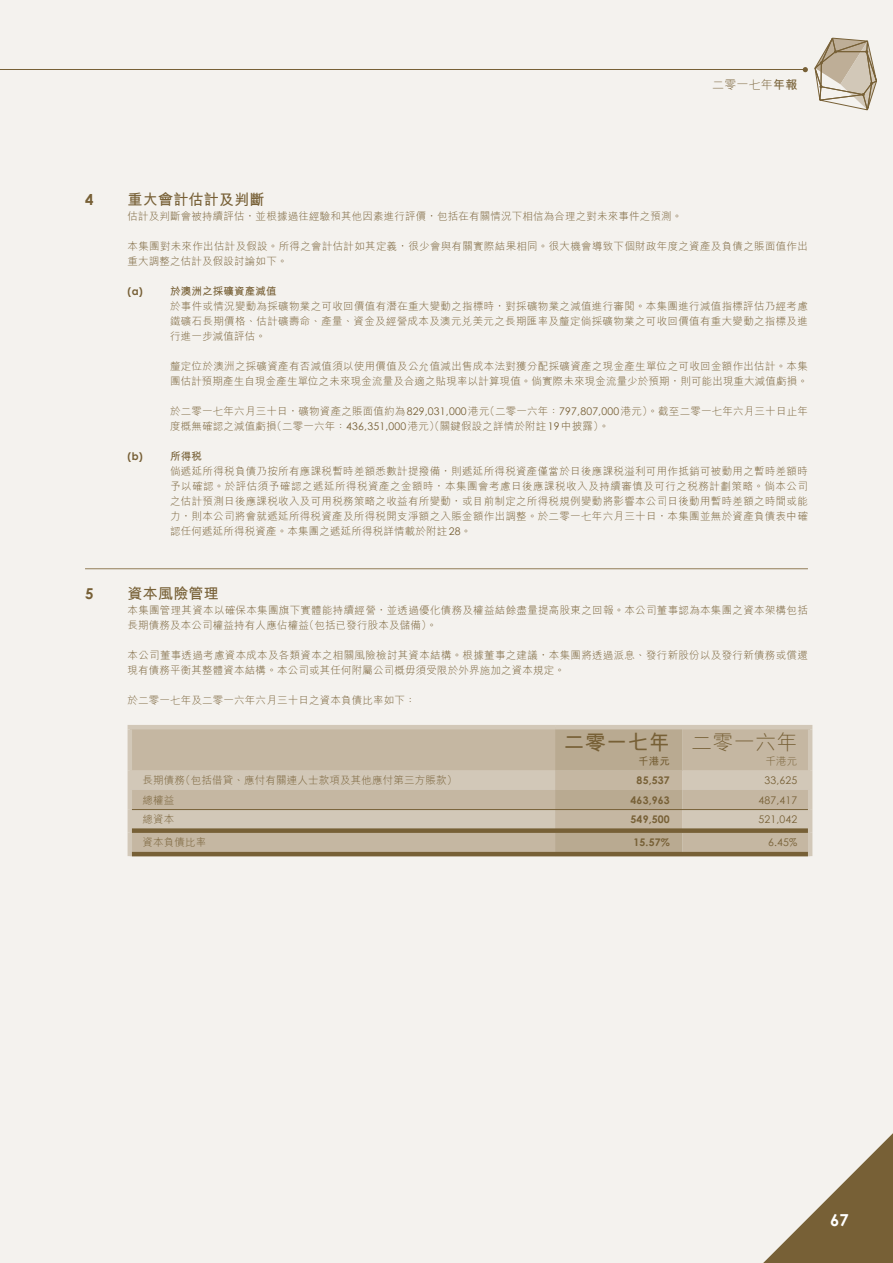
<style>
.page{position:relative;width:893px;height:1263px;background:#f4f2ee}
.page>*{position:absolute;margin:0;border:0;box-sizing:border-box;transform-origin:0 0}
.t1{font:21px "M Hei HK Bold E Ten B5 H";letter-spacing:.015em;color:#776036}
.t2{font:21px "M Hei HK Light E Ten B5 H";letter-spacing:.015em;color:#776036}
.t3{font:700 16.5px "Century Gothic";color:#fff}
.t4{font:15px "M Hei HK Bold E Ten B5 H";letter-spacing:.015em;color:#776036}
.t5{font:700 15px "Century Gothic";color:#776036}
.t6{font:12px "M Hei HK Light E Ten B5 H";letter-spacing:.015em;color:#776036}
.t7{font:10.5px/15px "M Hei HK Light E Ten B5 H";letter-spacing:.02em;color:#776036}
.t8{font:700 10.5px "Century Gothic";letter-spacing:.015em;color:#776036}
.t9{font:10.5px "Century Gothic";letter-spacing:.015em;color:#776036}
.t10{font:10.5px "M Hei HK Bold E Ten B5 H";letter-spacing:.015em;color:#776036}
.s1{font-family:"M Hei HK Bold E Ten B5 H"}
.s2{font-family:"Century Gothic"}
</style>
<div class="page">
<svg style="left:763px;top:1133px;width:130px;height:130px"></svg>
<hr style="left:0;top:69px;width:805px;height:1px;background:#776036">
<svg style="left:803px;top:67px;width:5px;height:5px"></svg>
<svg style="left:814px;top:37px;width:63px;height:74px"></svg>
<hr style="left:85px;top:568px;width:723px;height:1px;background:#917c57">
<svg style="left:132px;top:729px;width:676px;height:123px;background:#c6b9a5"></svg>
<hr style="left:128px;top:725px;width:427px;height:4px;background:#d2c8b8">
<hr style="left:128px;top:729px;width:4px;height:42px;background:#d2c8b8">
<hr style="left:555px;top:725px;width:257px;height:4px;background:#d2c8b8">
<hr style="left:808px;top:729px;width:4px;height:42px;background:#d2c8b8">
<hr style="left:128px;top:771px;width:4px;height:19px;background:#d2c8b8">
<hr style="left:808px;top:771px;width:4px;height:19px;background:#d2c8b8">
<hr style="left:128px;top:790px;width:4px;height:19px;background:#d2c8b8">
<hr style="left:808px;top:790px;width:4px;height:19px;background:#d2c8b8">
<hr style="left:128px;top:809px;width:4px;height:24px;background:#d2c8b8">
<hr style="left:808px;top:809px;width:4px;height:24px;background:#d2c8b8">
<hr style="left:128px;top:833px;width:4px;height:23px;background:#d2c8b8">
<hr style="left:808px;top:833px;width:4px;height:23px;background:#d2c8b8">
<hr style="left:132px;top:809px;width:676px;height:1px;background:#776036">
<div style="left:132px;top:828px;width:676px;height:5px;background:#776036"></div>
<hr style="left:132px;top:852px;width:676px;height:4px;background:#776036">
<p class="t6" style="left:712px;top:80px;width:87px">二零一七年<span class="s1">年報</span></p>
<h3 class="t5" style="left:85px;top:190px;width:10px">4</h3>
<h3 class="t4" style="left:128px;top:193px;width:139px">重大會計估計及判斷</h3>
<p class="t7" style="left:128px;top:210px;width:556px">估計及判斷會被持續評估，並根據過往經驗和其他因素進行評價，包括在有關情況下相信為合理之對未來事件之預測。</p>
<p class="t7" style="left:128px;top:240px;width:682px">本集團對未來作出估計及假設。所得之會計估計如其定義，很少會與有關實際結果相同。很大機會導致下個財政年度之資產及負債之賬面值作出重大調整之估計及假設討論如下。</p>
<p class="t8" style="left:128px;top:284px;width:17px">(a)</p>
<p class="t10" style="left:170px;top:287px;width:108px">於澳洲之採礦資產減值</p>
<p class="t7" style="left:170px;top:300px;width:639px;text-align:justify">於事件或情況變動為採礦物業之可收回價值有潛在重大變動之指標時，對採礦物業之減值進行審閱。本集團進行減值指標評估乃經考慮鐵礦石長期價格、估計礦壽命、產量、資金及經營成本及澳元兌美元之長期匯率及釐定倘採礦物業之可收回價值有重大變動之指標及進行進一步減值評估。</p>
<p class="t7" style="left:170px;top:360px;width:639px">釐定位於澳洲之採礦資產有否減值須以使用價值及公允值減出售成本法對獲分配採礦資產之現金產生單位之可收回金額作出估計。本集團估計預期產生自現金產生單位之未來現金流量及合適之貼現率以計算現值。倘實際未來現金流量少於預期，則可能出現重大減值虧損。</p>
<p class="t7" style="left:170px;top:405px;width:639px">於二零一七年六月三十日，礦物資產之賬面值約為<span class="s2">829,031,000</span>港元（二零一六年：<span class="s2">797,807,000</span>港元）。截至二零一七年六月三十日止年度概無確認之減值虧損（二零一六年：<span class="s2">436,351,000</span>港元）（關鍵假設之詳情於附註<span class="s2">19</span>中披露）。</p>
<p class="t8" style="left:128px;top:449px;width:17px">(b)</p>
<p class="t10" style="left:170px;top:452px;width:33px">所得稅</p>
<p class="t7" style="left:170px;top:465px;width:639px;text-align:justify">倘遞延所得稅負債乃按所有應課稅暫時差額悉數計提撥備，則遞延所得稅資產僅當於日後應課稅溢利可用作抵銷可被動用之暫時差額時予以確認。於評估須予確認之遞延所得稅資產之金額時，本集團會考慮日後應課稅收入及持續審慎及可行之稅務計劃策略。倘本公司之估計預測日後應課稅收入及可用稅務策略之收益有所變動，或目前制定之所得稅規例變動將影響本公司日後動用暫時差額之時間或能力，則本公司將會就遞延所得稅資產及所得稅開支淨額之入賬金額作出調整。於二零一七年六月三十日，本集團並無於資產負債表中確認任何遞延所得稅資產。本集團之遞延所得稅詳情載於附註<span class="s2">28</span>。</p>
<h3 class="t5" style="left:85px;top:584px;width:10px">5</h3>
<h3 class="t4" style="left:128px;top:588px;width:93px">資本風險管理</h3>
<p class="t7" style="left:128px;top:604px;width:682px">本集團管理其資本以確保本集團旗下實體能持續經營，並透過優化債務及權益結餘盡量提高股東之回報。本公司董事認為本集團之資本架構包括長期債務及本公司權益持有人應佔權益（包括已發行股本及儲備）。</p>
<p class="t7" style="left:128px;top:649px;width:682px">本公司董事透過考慮資本成本及各類資本之相關風險檢討其資本結構。根據董事之建議，本集團將透過派息、發行新股份以及發行新債務或償還現有債務平衡其整體資本結構。本公司或其任何附屬公司概毋須受限於外界施加之資本規定。</p>
<p class="t7" style="left:128px;top:694px;width:290px">於二零一七年及二零一六年六月三十日之資本負債比率如下：</p>
<h1 class="t1" style="left:563px;top:734px;width:108px">二零一七年</h1>
<p class="t10" style="left:638px;top:757px;width:33px">千港元</p>
<h1 class="t2" style="left:691px;top:734px;width:108px">二零一六年</h1>
<p class="t7" style="left:766px;top:755px;width:33px">千港元</p>
<p class="t7" style="left:143px;top:774px;width:316px">長期債務（包括借貸、應付有關連人士款項及其他應付第三方賬款）</p>
<p class="t8" style="left:637px;top:774px;width:35px">85,537</p>
<p class="t9" style="left:764px;top:774px;width:34px">33,625</p>
<p class="t7" style="left:143px;top:793px;width:33px">總權益</p>
<p class="t8" style="left:631px;top:793px;width:41px">463,963</p>
<p class="t9" style="left:759px;top:793px;width:40px">487,417</p>
<p class="t7" style="left:143px;top:813px;width:33px">總資本</p>
<p class="t8" style="left:631px;top:812px;width:41px">549,500</p>
<p class="t9" style="left:759px;top:812px;width:40px">521,042</p>
<p class="t7" style="left:143px;top:836px;width:65px">資本負債比率</p>
<p class="t8" style="left:633px;top:836px;width:38px">15.57%</p>
<p class="t9" style="left:768px;top:836px;width:31px">6.45%</p>
<h2 class="t3" style="left:830px;top:1210px;width:20px">67</h2>
</div>
